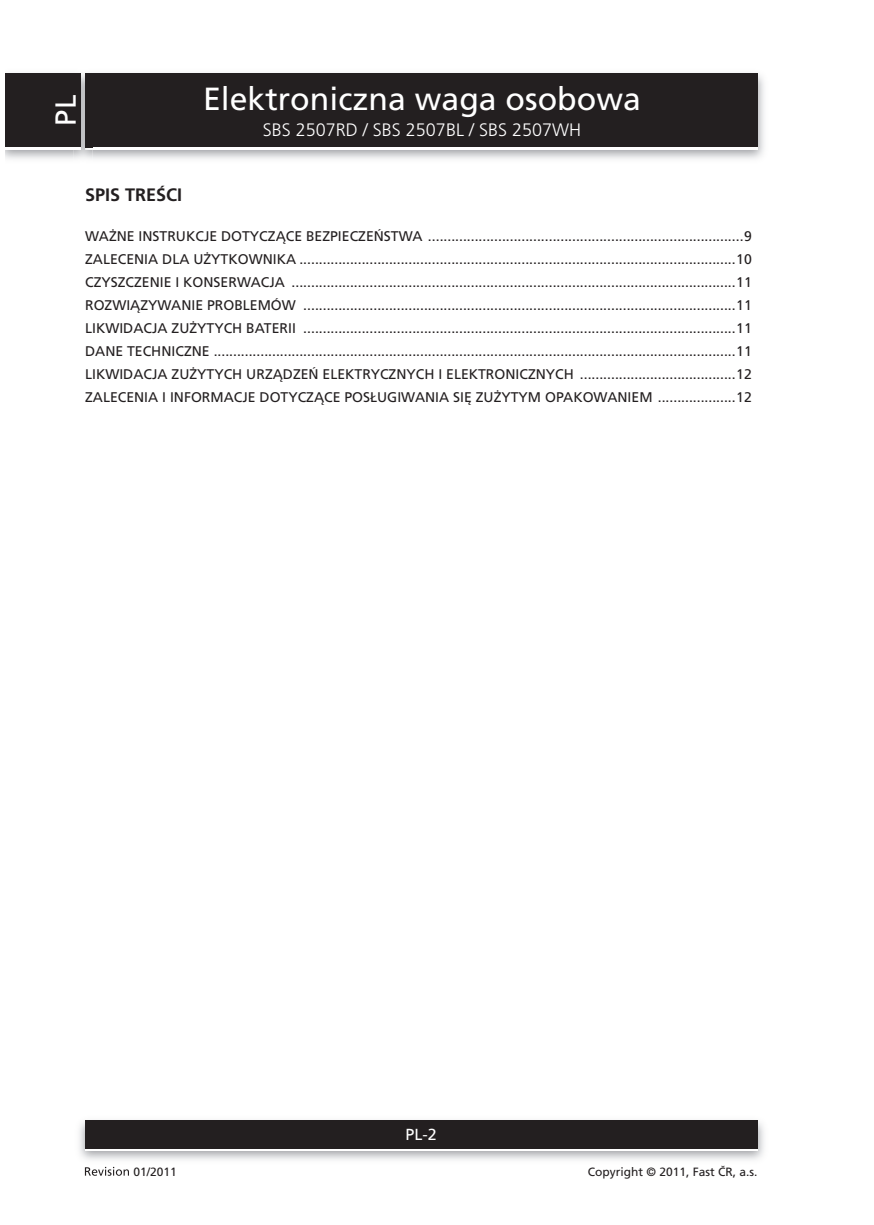
<style>
.page{position:relative;width:874px;height:1225px;background:#fff}
.page>*{position:absolute;margin:0;border:0;box-sizing:border-box;transform-origin:0 0}
.t1{font:32px "Frutiger CE";color:#fff}
.t2{font:29px "Frutiger CE";color:#fff}
.t3{font:300 18px "Frutiger CE";color:#fff}
.t4{font:700 18px "Frutiger CE";color:#231f20}
.t5{font:16px "Frutiger CE";color:#fff}
.t6{font:14px/23px "Frutiger CE";color:#231f20;text-align:justify}
.t7{font:12px "Frutiger CE";color:#231f20}
</style>
<div class="page">
<img style="left:6px;top:73px;width:758px;height:86px">
<div style="left:85px;top:76px;width:672px;height:74px;background:#fff"></div>
<div style="left:85px;top:74px;width:672px;height:73px;background:#231f20"></div>
<img style="left:79px;top:1120px;width:685px;height:40px">
<div style="left:85px;top:1123px;width:672px;height:28px;background:linear-gradient(to right,#fff,#fff)"></div>
<div style="left:85px;top:1120px;width:672px;height:28px;background:#231f20"></div>
<img style="left:74px;top:73px;width:18px;height:86px">
<img style="left:85px;top:147px;width:7px;height:3px">
<svg style="left:85px;top:74px;width:7px;height:2px"></svg>
<img style="left:85px;top:76px;width:7px;height:71px">
<div style="left:6px;top:76px;width:75px;height:74px;background:#fff"></div>
<div style="left:6px;top:74px;width:75px;height:73px;background:#231f20"></div>
<svg style="left:85px;top:1166px;width:44px;height:9px"></svg>
<h2 class="t2" style="left:54px;top:126px;width:32px;rotate:-90deg">PL</h2>
<h1 class="t1" style="left:203px;top:86px;width:439px">Elektroniczna waga osobowa</h1>
<p class="t3" style="left:262px;top:122px;width:320px">SBS 2507RD / SBS 2507BL / SBS 2507WH</p>
<p class="t4" style="left:85px;top:188px;width:99px">SPIS TREŚCI</p>
<p class="t6" style="left:85px;top:226px;width:668px">WAŻNE INSTRUKCJE DOTYCZĄCE BEZPIECZEŃSTWA .................................................................................9<br>ZALECENIA DLA UŻYTKOWNIKA ................................................................................................................10<br>CZYSZCZENIE I KONSERWACJA ..................................................................................................................11<br>ROZWIĄZYWANIE PROBLEMÓW ...............................................................................................................11<br>LIKWIDACJA ZUŻYTYCH BATERII ...............................................................................................................11<br>DANE TECHNICZNE ......................................................................................................................................11<br>LIKWIDACJA ZUŻYTYCH URZĄDZEŃ ELEKTRYCZNYCH I ELEKTRONICZNYCH ........................................12<br>ZALECENIA I INFORMACJE DOTYCZĄCE POSŁUGIWANIA SIĘ ZUŻYTYM OPAKOWANIEM ....................12</p>
<p class="t5" style="left:405px;top:1128px;width:33px">PL-2</p>
<p class="t7" style="left:133px;top:1166px;width:45px">01/2011</p>
<p class="t7" style="left:587px;top:1167px;width:171px">Copyright © 2011, Fast ČR, a.s.</p>
</div>
